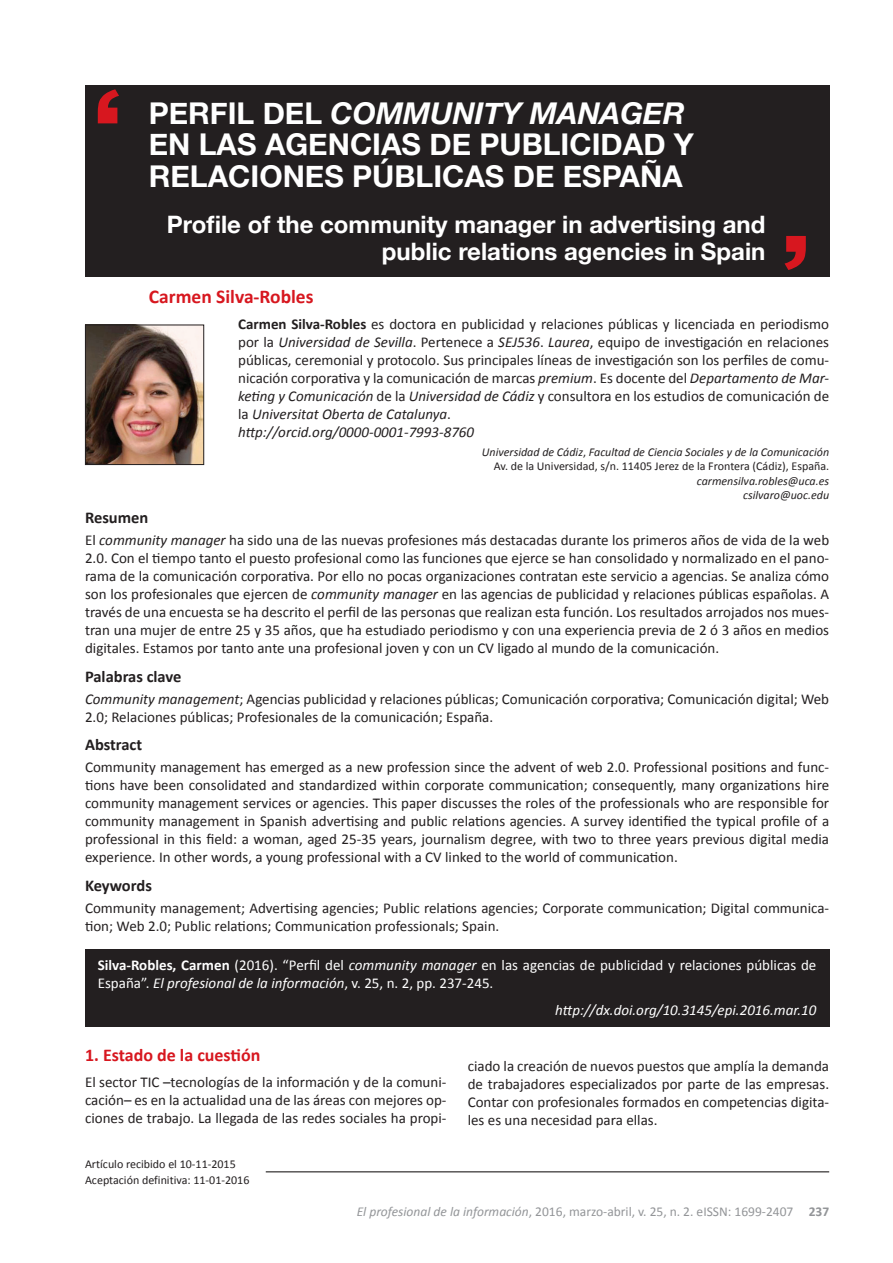
<style>
.page{position:relative;width:893px;height:1263px;background:#fff}
.page>*{position:absolute;margin:0;border:0;box-sizing:border-box;transform-origin:0 0}
.t1{font:700 30px/31.5px "Helvetica Neue";color:#fff}
.t2{font:700 24px/27px "Helvetica Neue";color:#fff;text-align:right}
.t3{font:700 19.5px "Calibri";color:#d7171f}
.t4{font:700 18px "Calibri";color:#d7171f}
.t5{font:700 16.5px "Calibri";color:#231f20}
.t6{font:15px/18px "Calibri";color:#231f20;text-align:justify}
.t7{font:15px/18px "Calibri";color:#fff}
.t8{font:italic 15px "Calibri";color:#fff}
.t9{font:13.5px "Calibri";color:#939598}
.t10{font:12px/14.4px "Calibri";color:#231f20;text-align:right}
.t11{font:italic 12px/14.4px "Calibri";color:#231f20;text-align:right}
.s1{font-style:italic}
.s2{font-weight:700}
</style>
<div class="page">
<div style="left:85px;top:949px;width:744px;height:78px;background:#231f20"></div>
<div style="left:85px;top:85px;width:744px;height:191px;background:#231f20"></div>
<svg style="left:784px;top:236px;width:22px;height:34px"></svg>
<svg style="left:98px;top:89px;width:21px;height:34px"></svg>
<img style="left:87px;top:327px;width:115px;height:136px">
<div style="left:85px;top:325px;width:119px;height:140px;border:1px solid #231f20"></div>
<hr style="left:266px;top:1171px;width:563px;height:1px;background:#231f20">
<h1 class="t1" style="left:149px;top:98px;width:547px">PERFIL DEL <span class="s1">COMMUNITY MANAGER<br></span>EN LAS AGENCIAS DE PUBLICIDAD Y<br>RELACIONES PÚBLICAS DE ESPAÑA</h1>
<h2 class="t2" style="left:167px;top:212px;width:600px">Profile of the community manager in advertising and public relations agencies in Spain</h2>
<h3 class="t3" style="left:149px;top:284px;width:166px">Carmen Silva-Robles</h3>
<p class="t6" style="left:238px;top:315px;width:593px;text-align:left"><span class="s2">Carmen Silva-Robles</span> es doctora en publicidad y relaciones públicas y licenciada en periodismo por la <span class="s1">Universidad de Sevilla</span>. Pertenece a <span class="s1">SEJ536</span>. <span class="s1">Laurea</span>, equipo de investigación en relaciones públicas, ceremonial y protocolo. Sus principales líneas de investigación son los perfiles de comu&shy;nicación corporativa y la comunicación de marcas <span class="s1">premium</span>. Es docente del <span class="s1">Departamento de Mar&shy;keting y Comunicación</span> de la <span class="s1">Universidad de Cádiz</span> y consultora en los estudios de comunicación de la <span class="s1">Universitat Oberta de Catalunya</span>.<br><span class="s1">http://orcid.org/0000-0001-7993-8760</span></p>
<p class="t10" style="left:482px;top:445px;width:349px"><span class="s1">Universidad de Cádiz</span>, <span class="s1">Facultad de Ciencia Sociales y de la Comunicación<br></span>Av. de la Universidad, s/n. 11405 Jerez de la Frontera (Cádiz), España.</p>
<p class="t11" style="left:697px;top:473px;width:134px">carmensilva.robles@uca.es csilvaro@uoc.edu</p>
<p class="t5" style="left:85px;top:507px;width:65px">Resumen</p>
<p class="t6" style="left:85px;top:531px;width:746px">El <span class="s1">community manager</span> ha sido una de las nuevas profesiones más destacadas durante los primeros años de vida de la web 2.0. Con el tiempo tanto el puesto profesional como las funciones que ejerce se han consolidado y normalizado en el pano&shy;rama de la comunicación corporativa. Por ello no pocas organizaciones contratan este servicio a agencias. Se analiza cómo son los profesionales que ejercen de <span class="s1">community manager</span> en las agencias de publicidad y relaciones públicas españolas. A través de una encuesta se ha descrito el perfil de las personas que realizan esta función. Los resultados arrojados nos mues&shy;tran una mujer de entre 25 y 35 años, que ha estudiado periodismo y con una experiencia previa de 2 ó 3 años en medios digitales. Estamos por tanto ante una profesional joven y con un CV ligado al mundo de la comunicación.</p>
<p class="t5" style="left:85px;top:665px;width:98px">Palabras clave</p>
<p class="t6" style="left:85px;top:690px;width:746px"><span class="s1">Community management</span>; Agencias publicidad y relaciones públicas; Comunicación corporativa; Comunicación digital; Web<br>2.0; Relaciones públicas; Profesionales de la comunicación; España.</p>
<p class="t5" style="left:85px;top:734px;width:59px">Abstract</p>
<p class="t6" style="left:85px;top:758px;width:746px">Community management has emerged as a new profession since the advent of web 2.0. Professional positions and func&shy;tions have been consolidated and standardized within corporate communication; consequently, many organizations hire community management services or agencies. This paper discusses the roles of the professionals who are responsible for community management in Spanish advertising and public relations agencies. A survey identified the typical profile of a professional in this field: a woman, aged 25-35 years, journalism degree, with two to three years previous digital media experience. In other words, a young professional with a CV linked to the world of communication.</p>
<p class="t5" style="left:85px;top:875px;width:68px">Keywords</p>
<p class="t6" style="left:85px;top:899px;width:746px">Community management; Advertising agencies; Public relations agencies; Corporate communication; Digital communica&shy;tion; Web 2.0; Public relations; Communication professionals; Spain.</p>
<p class="t7" style="left:98px;top:956px;width:720px"><span class="s2">Silva-Robles, Carmen</span> (2016). “Perfil del <span class="s1">community manager</span> en las agencias de publicidad y relaciones públicas de<br>España”. <span class="s1">El profesional de la información</span>, v. 25, n. 2, pp. 237-245.</p>
<p class="t8" style="left:555px;top:999px;width:263px">http://dx.doi.org/10.3145/epi.2016.mar.10</p>
<p class="t4" style="left:85px;top:1043px;width:177px">1. Estado de la cuestión</p>
<p class="t6" style="left:85px;top:1073px;width:363px">El sector TIC –tecnologías de la información y de la comuni&shy;cación– es en la actualidad una de las áreas con mejores op&shy;ciones de trabajo. La llegada de las redes sociales ha propi-</p>
<p class="t10" style="left:85px;top:1156px;width:166px;line-height:15.6px;text-align:left">Artículo recibido el 10-11-2015<br>Aceptación definitiva: 11-01-2016</p>
<p class="t6" style="left:468px;top:1057px;width:363px">ciado la creación de nuevos puestos que amplía la demanda de trabajadores especializados por parte de las empresas.<br>Contar con profesionales formados en competencias digita&shy;les es una necesidad para ellas.</p>
<p class="t9" style="left:357px;top:1203px;width:474px"><span class="s1">El profesional de la información</span>, 2016, marzo-abril, v. 25, n. 2. eISSN: 1699-2407 <span class="s2">237</span></p>
</div>
